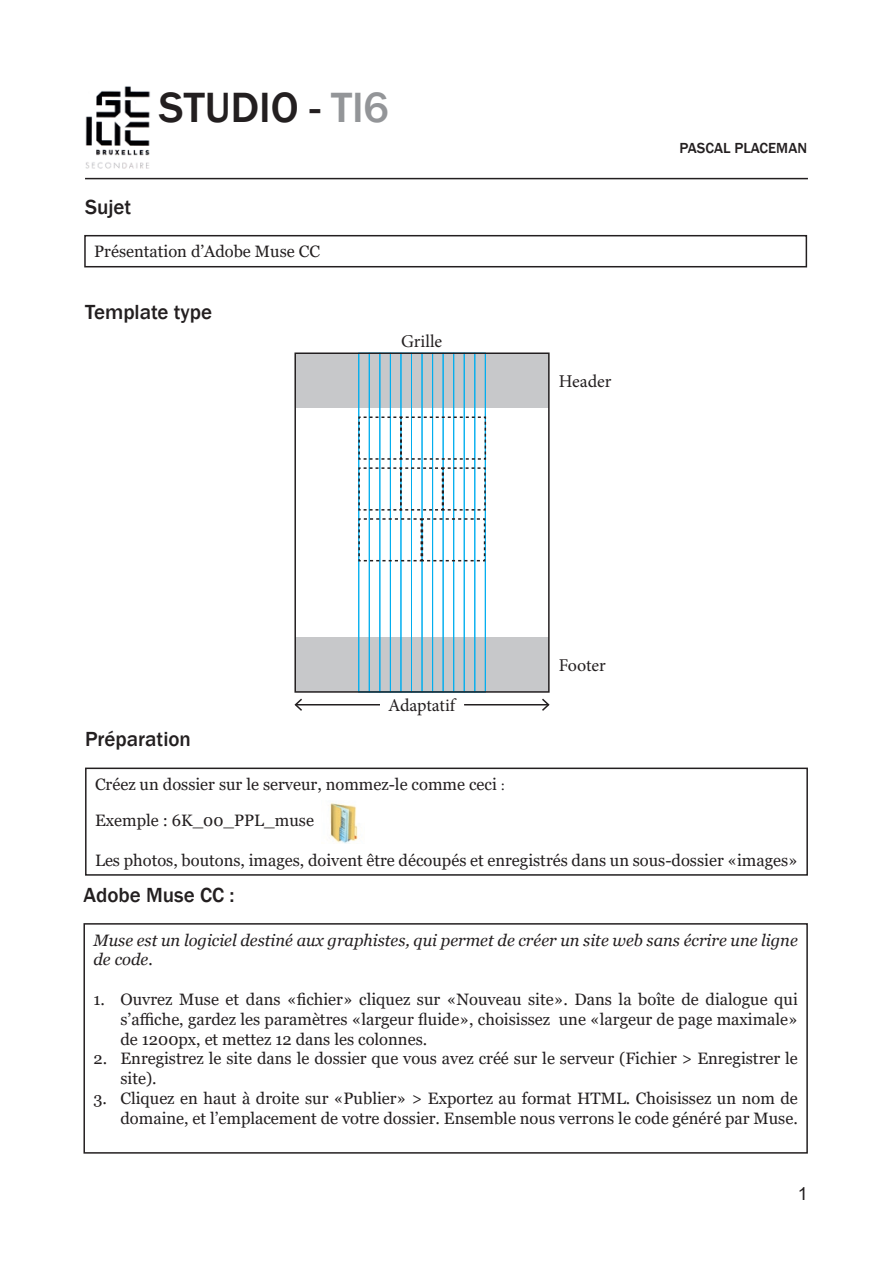
<style>
.page{position:relative;width:893px;height:1263px;background:#fff}
.page>*{position:absolute;margin:0;border:0;box-sizing:border-box;transform-origin:0 0}
.t1{font:500 43.5px "Franklin Gothic";color:#231f20}
.t2{font:500 21px "Franklin Gothic";color:#231f20}
.t3{font:18px "Minion Pro";color:#231f20}
.t4{font:18px "Arial";color:#231f20}
.t5{font:16.5px/19.8px "Georgia";color:#231f20}
.t6{font:italic 16.5px/19.8px "Georgia";color:#231f20}
.t7{font:500 15px "Franklin Gothic";color:#231f20}
.s1{color:#939598}
.s2{font-size:13.5px}
</style>
<div class="page">
<img style="left:86px;top:86px;width:64px;height:83px">
<hr style="left:85px;top:178px;width:723px;height:1px;background:#231f20">
<div style="left:85px;top:767px;width:723px;height:109px;border:2px solid #231f20"></div>
<div style="left:84px;top:235px;width:723px;height:32px;border:2px solid #231f20"></div>
<img style="left:330px;top:803px;width:28px;height:40px">
<div style="left:83px;top:923px;width:725px;height:230px;border:2px solid #231f20"></div>
<div style="left:295px;top:353px;width:254px;height:55px;background:#c7c8ca"></div>
<div style="left:295px;top:637px;width:254px;height:55px;background:#c7c8ca"></div>
<div style="left:358px;top:353px;width:12px;height:339px;border:1px solid #00aeef"></div>
<div style="left:422px;top:353px;width:11px;height:339px;border:1px solid #00aeef"></div>
<div style="left:443px;top:353px;width:11px;height:339px;border:1px solid #00aeef"></div>
<div style="left:369px;top:353px;width:11px;height:339px;border:1px solid #00aeef"></div>
<div style="left:390px;top:353px;width:11px;height:339px;border:1px solid #00aeef"></div>
<div style="left:411px;top:353px;width:11px;height:339px;border:1px solid #00aeef"></div>
<div style="left:432px;top:353px;width:11px;height:339px;border:1px solid #00aeef"></div>
<div style="left:453px;top:353px;width:12px;height:339px;border:1px solid #00aeef"></div>
<div style="left:474px;top:353px;width:12px;height:339px;border:1px solid #00aeef"></div>
<svg style="left:358px;top:517px;width:128px;height:45px"></svg>
<svg style="left:358px;top:467px;width:128px;height:44px"></svg>
<svg style="left:358px;top:416px;width:129px;height:44px"></svg>
<hr style="left:296px;top:704px;width:84px;height:1px;background:#231f20">
<svg style="left:294px;top:698px;width:10px;height:13px"></svg>
<hr style="left:464px;top:704px;width:84px;height:1px;background:#231f20">
<svg style="left:540px;top:698px;width:10px;height:13px"></svg>
<div style="left:294px;top:352px;width:256px;height:341px;border:2px solid #231f20"></div>
<h1 class="t1" style="left:159px;top:80px;width:232px">STUDIO - <span class="s1">TI6</span></h1>
<p class="t2" style="left:85px;top:193px;width:48px">Sujet</p>
<p class="t5" style="left:94px;top:242px;width:227px">Présentation d’Adobe Muse CC</p>
<p class="t2" style="left:85px;top:299px;width:129px">Template type</p>
<p class="t3" style="left:401px;top:330px;width:43px">Grille</p>
<p class="t7" style="left:680px;top:139px;width:129px">PASCAL PLACEMAN</p>
<p class="t3" style="left:559px;top:369px;width:54px">Header</p>
<p class="t2" style="left:85px;top:726px;width:107px">Préparation</p>
<p class="t3" style="left:388px;top:693px;width:69px">Adaptatif</p>
<p class="t3" style="left:559px;top:653px;width:49px">Footer</p>
<p class="t5" style="left:95px;top:767px;width:412px;line-height:36px">Créez un dossier sur le serveur, nommez-le comme ceci <span class="s2">:<br></span>Exemple : 6K_00_PPL_muse</p>
<p class="t5" style="left:95px;top:850px;width:704px">Les photos, boutons, images, doivent être découpés et enregistrés dans un sous-dossier «images»</p>
<p class="t2" style="left:84px;top:882px;width:153px">Adobe Muse CC :</p>
<p class="t6" style="left:93px;top:930px;width:706px">Muse est un logiciel destiné aux graphistes, qui permet de créer un site web sans écrire une ligne de code.</p>
<p class="t5" style="left:120px;top:990px;width:679px;text-align:justify;text-indent:-27px">1. Ouvrez Muse et dans «fichier» cliquez sur «Nouveau site». Dans la boîte de dialogue qui s’affiche, gardez les paramètres «largeur fluide», choisissez une «largeur de page maximale» de 1200px, et mettez 12 dans les colonnes.</p>
<p class="t5" style="left:120px;top:1049px;width:679px;text-indent:-27px">2. Enregistrez le site dans le dossier que vous avez créé sur le serveur (Fichier &gt; Enregistrer le site).</p>
<p class="t5" style="left:93px;top:1089px;width:706px;text-align:right">3. Cliquez en haut à droite sur «Publier» &gt; Exportez au format HTML. Choisissez un nom de domaine, et l’emplacement de votre dossier. Ensemble nous verrons le code généré par Muse.</p>
<p class="t4" style="left:798px;top:1181px;width:12px">1</p>
</div>
